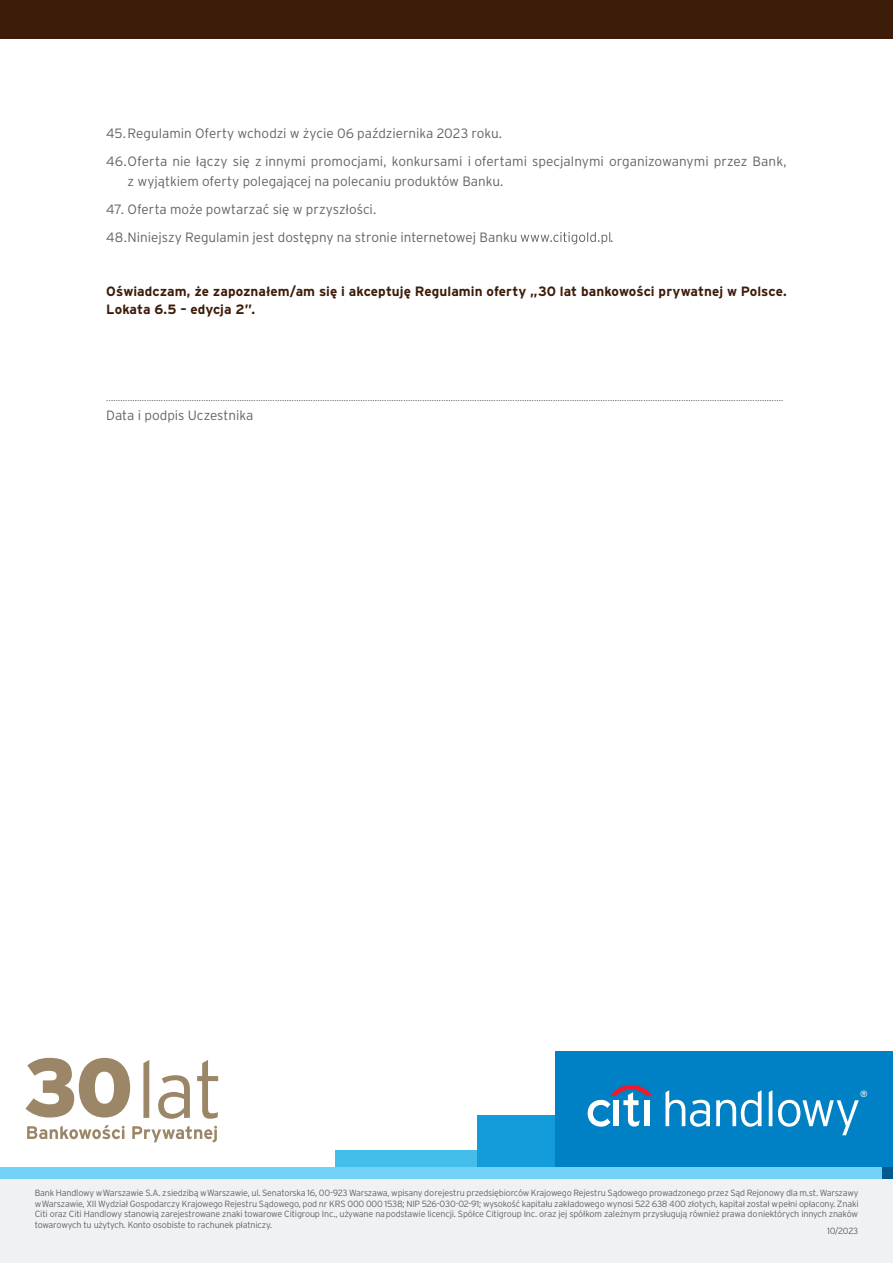
<style>
.page{position:relative;width:893px;height:1263px;background:#fff}
.page>*{position:absolute;margin:0;border:0;box-sizing:border-box;transform-origin:0 0}
.t1{font:300 13.5px/28px "Interstate Pl";color:#636366}
.t2{font:700 13.5px/18px "Interstate Pl";letter-spacing:.005em;color:#3d1c0a}
.t3{font:300 9px/10.5px "Interstate Pl";letter-spacing:-.02em;color:#636366;text-align:justify}
.t4{font:9px "Interstate Pl";color:#fff}
</style>
<div class="page">
<div style="left:0;top:1178px;width:893px;height:85px;background:#f0f1f2"></div>
<div style="left:336px;top:1150px;width:141px;height:17px;background:#44bdea"></div>
<div style="left:477px;top:1115px;width:78px;height:52px;background:#139cd9"></div>
<div style="left:881px;top:1167px;width:12px;height:12px;background:#015992"></div>
<div style="left:0;top:1167px;width:881px;height:12px;background:#72d1f6"></div>
<svg style="left:26px;top:1058px;width:104px;height:59px"></svg>
<svg style="left:143px;top:1060px;width:6px;height:58px"></svg>
<svg style="left:158px;top:1075px;width:32px;height:44px"></svg>
<svg style="left:197px;top:1060px;width:21px;height:59px"></svg>
<svg style="left:27px;top:1125px;width:190px;height:17px"></svg>
<div style="left:555px;top:1051px;width:338px;height:116px;background:#0081c5"></div>
<svg style="left:665px;top:1090px;width:45px;height:37px"></svg>
<svg style="left:716px;top:1090px;width:45px;height:37px"></svg>
<svg style="left:769px;top:1090px;width:3px;height:36px"></svg>
<svg style="left:778px;top:1100px;width:81px;height:35px"></svg>
<svg style="left:588px;top:1085px;width:64px;height:42px"></svg>
<div style="left:644px;top:1100px;width:5px;height:26px;background:#fff"></div>
<div style="left:0;top:0;width:893px;height:39px;background:#3d1c0a"></div>
<svg style="left:521px;top:232px;width:89px;height:12px"></svg>
<h1 class="t1" style="left:106px;top:119px;width:682px">45.Regulamin Oferty wchodzi w życie 06 października 2023 roku.<br>46.Oferta nie łączy się z innymi promocjami, konkursami i ofertami specjalnymi organizowanymi przez Bank,</h1>
<h1 class="t1" style="left:128px;top:167px;width:377px">z wyjątkiem oferty polegającej na polecaniu produktów Banku.</h1>
<h1 class="t1" style="left:106px;top:195px;width:412px">47. Oferta może powtarzać się w przyszłości.<br>48.Niniejszy Regulamin jest dostępny na stronie internetowej Banku</h1>
<h1 class="t1" style="left:610px;top:223px;width:5px">.</h1>
<h1 class="t2" style="left:106px;top:282px;width:682px">Oświadczam, że zapoznałem/am się i akceptuję Regulamin oferty „30 lat bankowości prywatnej w Polsce.<br>Lokata 6.5 – edycja 2”.</h1>
<p class="t3" style="left:106px;top:392px;width:678px">.............................................................................................................................................................................................................................................................................................</p>
<h1 class="t1" style="left:106px;top:401px;width:149px">Data i podpis Uczestnika</h1>
<p class="t4" style="left:860px;top:1088px;width:9px">®</p>
<p class="t3" style="left:35px;top:1187px;width:825px">Bank Handlowy w Warszawie S.A. z siedzibą w Warszawie, ul. Senatorska 16, 00-923 Warszawa, wpisany do rejestru przedsiębiorców Krajowego Rejestru Sądowego prowadzonego przez Sąd Rejonowy dla m.st. Warszawy w Warszawie, XII Wydział Gospodarczy Krajowego Rejestru Sądowego, pod nr KRS 000 000 1538; NIP 526-030-02-91; wysokość kapitału zakładowego wynosi 522 638 400 złotych, kapitał został w pełni opłacony. Znaki Citi oraz Citi Handlowy stanowią zarejestrowane znaki towarowe Citigroup Inc., używane na podstawie licencji. Spółce Citigroup Inc. oraz jej spółkom zależnym przysługują również prawa do niektórych innych znaków towarowych tu użytych. Konto osobiste to rachunek płatniczy.</p>
<p class="t3" style="left:827px;top:1226px;width:33px">10/2023</p>
</div>
